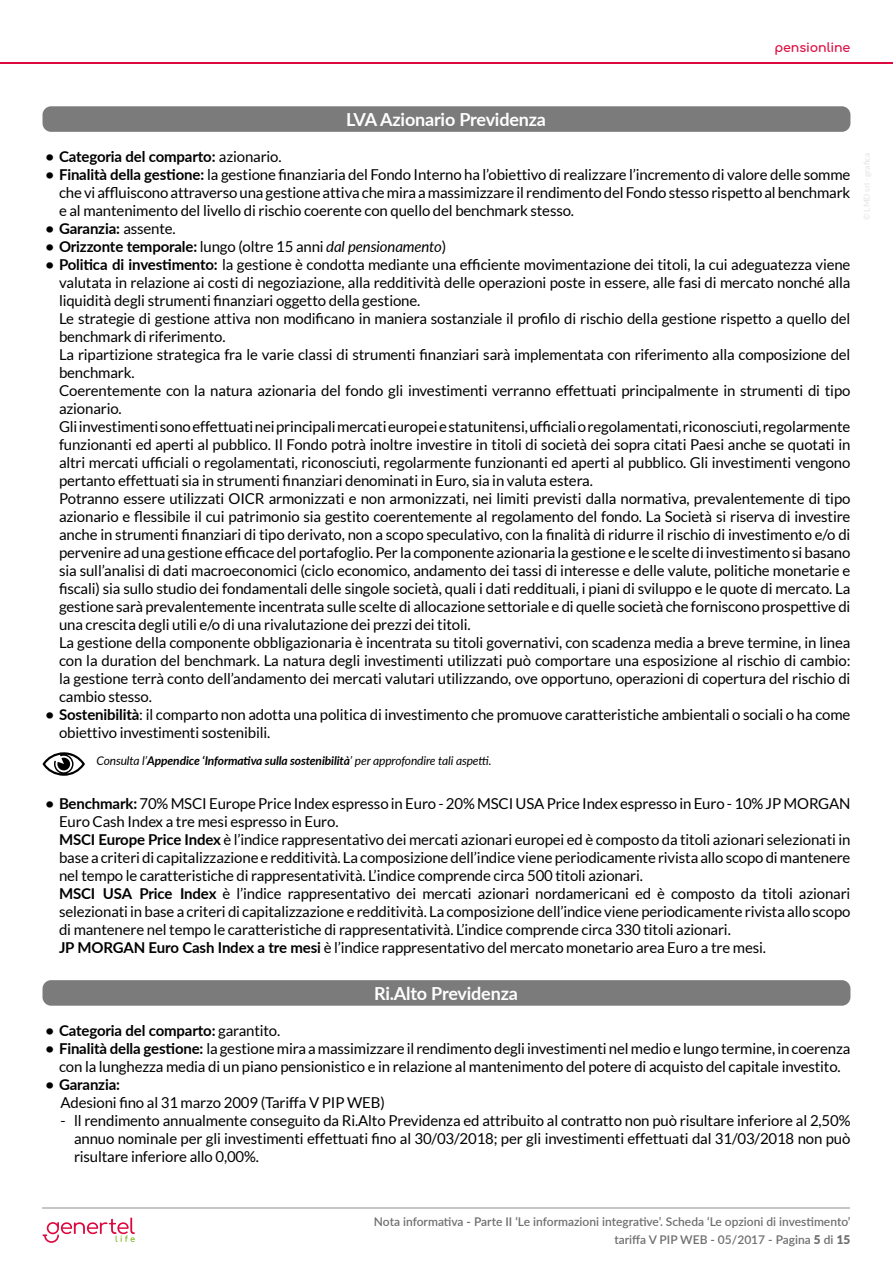
<style>
.page{position:relative;width:893px;height:1263px;background:#fff}
.page>*{position:absolute;margin:0;border:0;box-sizing:border-box;transform-origin:0 0}
.t1{font:700 18px "Lato";letter-spacing:-.01em;color:#fff}
.t2{font:15px/18px "Lato";letter-spacing:-.01em;color:#000}
.t3{font:700 15px "Lato";letter-spacing:-.01em;color:#000}
.t4{font:700 12.6px "Comfortaa";letter-spacing:-.01em;color:#dc093e}
.t5{font:600 12px/18px "Lato";color:#706f6f;text-align:right}
.t6{font:italic 700 12px "Lato";letter-spacing:-.01em;color:#000}
.s1{font-weight:400}
.s2{font-weight:700}
.s3{font-weight:400;font-style:italic}
.s4{font-weight:900}
</style>
<div class="page">
<hr style="left:43px;top:1208px;width:807px;height:1px;background:#c6c6c6">
<svg style="left:43px;top:1217px;width:92px;height:26px"></svg>
<hr style="left:0;top:63px;width:893px;height:1px;background:#dc093e">
<div style="left:43px;top:106px;width:807px;height:26px;background:#7c7b7b;border-radius:9px"></div>
<svg style="left:43px;top:752px;width:42px;height:24px"></svg>
<div style="left:43px;top:980px;width:807px;height:26px;background:#7c7b7b;border-radius:9px"></div>
<p class="t1" style="left:346px;top:107px;width:201px">LVA Azionario Previdenza</p>
<p class="t4" style="left:774px;top:36px;width:77px">pensionline</p>
<p class="t3" style="left:46px;top:145px;width:238px">• Categoria del comparto: <span class="s1">azionario.</span></p>
<p class="t2" style="left:59px;top:165px;width:793px;text-align:justify;text-indent:-13px"><span class="s2">• Finalità della gestione:</span> la gestione finanziaria del Fondo Interno ha l’obiettivo di realizzare l’incremento di valore delle somme che vi affluiscono attraverso una gestione attiva che mira a massimizzare il rendimento del Fondo stesso rispetto al benchmark e al mantenimento del livello di rischio coerente con quello del benchmark stesso.</p>
<p class="t3" style="left:46px;top:217px;width:132px">• Garanzia: <span class="s1">assente.</span></p>
<p class="t3" style="left:46px;top:235px;width:402px">• Orizzonte temporale: <span class="s1">lungo (oltre 15 anni</span> <span class="s3">dal pensionamento</span><span class="s1">)</span></p>
<p class="t2" style="left:59px;top:255px;width:793px;text-indent:-14px"><span class="s2">• Politica di investimento:</span> la gestione è condotta mediante una efficiente movimentazione dei titoli, la cui adeguatezza viene valutata in relazione ai costi di negoziazione, alla redditività delle operazioni poste in essere, alle fasi di mercato nonché alla liquidità degli strumenti finanziari oggetto della gestione.<br>Le strategie di gestione attiva non modificano in maniera sostanziale il profilo di rischio della gestione rispetto a quello del benchmark di riferimento.<br>La ripartizione strategica fra le varie classi di strumenti finanziari sarà implementata con riferimento alla composizione del benchmark.<br>Coerentemente con la natura azionaria del fondo gli investimenti verranno effettuati principalmente in strumenti di tipo azionario.<br>Gli investimenti sono effettuati nei principali mercati europei e statunitensi, ufficiali o regolamentati, riconosciuti, regolarmente funzionanti ed aperti al pubblico. Il Fondo potrà inoltre investire in titoli di società dei sopra citati Paesi anche se quotati in altri mercati ufficiali o regolamentati, riconosciuti, regolarmente funzionanti ed aperti al pubblico. Gli investimenti vengono pertanto effettuati sia in strumenti finanziari denominati in Euro, sia in valuta estera.<br>Potranno essere utilizzati OICR armonizzati e non armonizzati, nei limiti previsti dalla normativa, prevalentemente di tipo azionario e flessibile il cui patrimonio sia gestito coerentemente al regolamento del fondo. La Società si riserva di investire anche in strumenti finanziari di tipo derivato, non a scopo speculativo, con la finalità di ridurre il rischio di investimento e/o di pervenire ad una gestione efficace del portafoglio. Per la componente azionaria la gestione e le scelte di investimento si basano sia sull’analisi di dati macroeconomici (ciclo economico, andamento dei tassi di interesse e delle valute, politiche monetarie e fiscali) sia sullo studio dei fondamentali delle singole società, quali i dati reddituali, i piani di sviluppo e le quote di mercato. La gestione sarà prevalentemente incentrata sulle scelte di allocazione settoriale e di quelle società che forniscono prospettive di una crescita degli utili e/o di una rivalutazione dei prezzi dei titoli.<br>La gestione della componente obbligazionaria è incentrata su titoli governativi, con scadenza media a breve termine, in linea con la duration del benchmark. La natura degli investimenti utilizzati può comportare una esposizione al rischio di cambio: la gestione terrà conto dell’andamento dei mercati valutari utilizzando, ove opportuno, operazioni di copertura del rischio di cambio stesso.</p>
<p class="t2" style="left:59px;top:705px;width:793px;text-indent:-14px"><span class="s2">• Sostenibilità</span>: il comparto non adotta una politica di investimento che promuove caratteristiche ambientali o sociali o ha come obiettivo investimenti sostenibili.</p>
<p class="t6" style="left:97px;top:751px;width:397px"><span class="s1">Consulta l’</span>Appendice ‘Informativa sulla sostenibilità<span class="s1">’ per approfondire tali aspetti.</span></p>
<p class="t2" style="left:59px;top:795px;width:793px;text-indent:-13px"><span class="s2">• Benchmark:</span> 70% MSCI Europe Price Index espresso in Euro - 20% MSCI USA Price Index espresso in Euro - 10% JP MORGAN Euro Cash Index a tre mesi espresso in Euro.<br><span class="s2">MSCI Europe Price Index</span> è l’indice rappresentativo dei mercati azionari europei ed è composto da titoli azionari selezionati in base a criteri di capitalizzazione e redditività. La composizione dell’indice viene periodicamente rivista allo scopo di mantenere nel tempo le caratteristiche di rappresentatività. L’indice comprende circa 500 titoli azionari.<br><span class="s2">MSCI USA Price Index</span> è l’indice rappresentativo dei mercati azionari nordamericani ed è composto da titoli azionari selezionati in base a criteri di capitalizzazione e redditività. La composizione dell’indice viene periodicamente rivista allo scopo di mantenere nel tempo le caratteristiche di rappresentatività. L’indice comprende circa 330 titoli azionari.<br><span class="s2">JP MORGAN Euro Cash Index a tre mesi</span> è l’indice rappresentativo del mercato monetario area Euro a tre mesi.</p>
<p class="t1" style="left:374px;top:980px;width:145px">Ri.Alto Previdenza</p>
<p class="t3" style="left:46px;top:1019px;width:236px">• Categoria del comparto: <span class="s1">garantito.</span></p>
<p class="t2" style="left:46px;top:1039px;width:806px;text-align:center"><span class="s2">• Finalità della gestione:</span> la gestione mira a massimizzare il rendimento degli investimenti nel medio e lungo termine, in coerenza con la lunghezza media di un piano pensionistico e in relazione al mantenimento del potere di acquisto del capitale investito.</p>
<p class="t3" style="left:46px;top:1073px;width:76px">• Garanzia:</p>
<p class="t2" style="left:61px;top:1093px;width:326px">Adesioni fino al 31 marzo 2009 (Tariffa V PIP WEB)</p>
<p class="t2" style="left:74px;top:1111px;width:778px;text-align:justify;text-indent:-14px">- ll rendimento annualmente conseguito da Ri.Alto Previdenza ed attribuito al contratto non può risultare inferiore al 2,50% annuo nominale per gli investimenti effettuati fino al 30/03/2018; per gli investimenti effettuati dal 31/03/2018 non può risultare inferiore allo 0,00%.</p>
<p class="t5" style="left:374px;top:1212px;width:478px">Nota informativa - Parte II ‘Le informazioni integrative’. Scheda ‘Le opzioni di investimento’ tariffa V PIP WEB - 05/2017 - Pagina <span class="s4">5</span> di <span class="s4">15</span></p>
</div>
